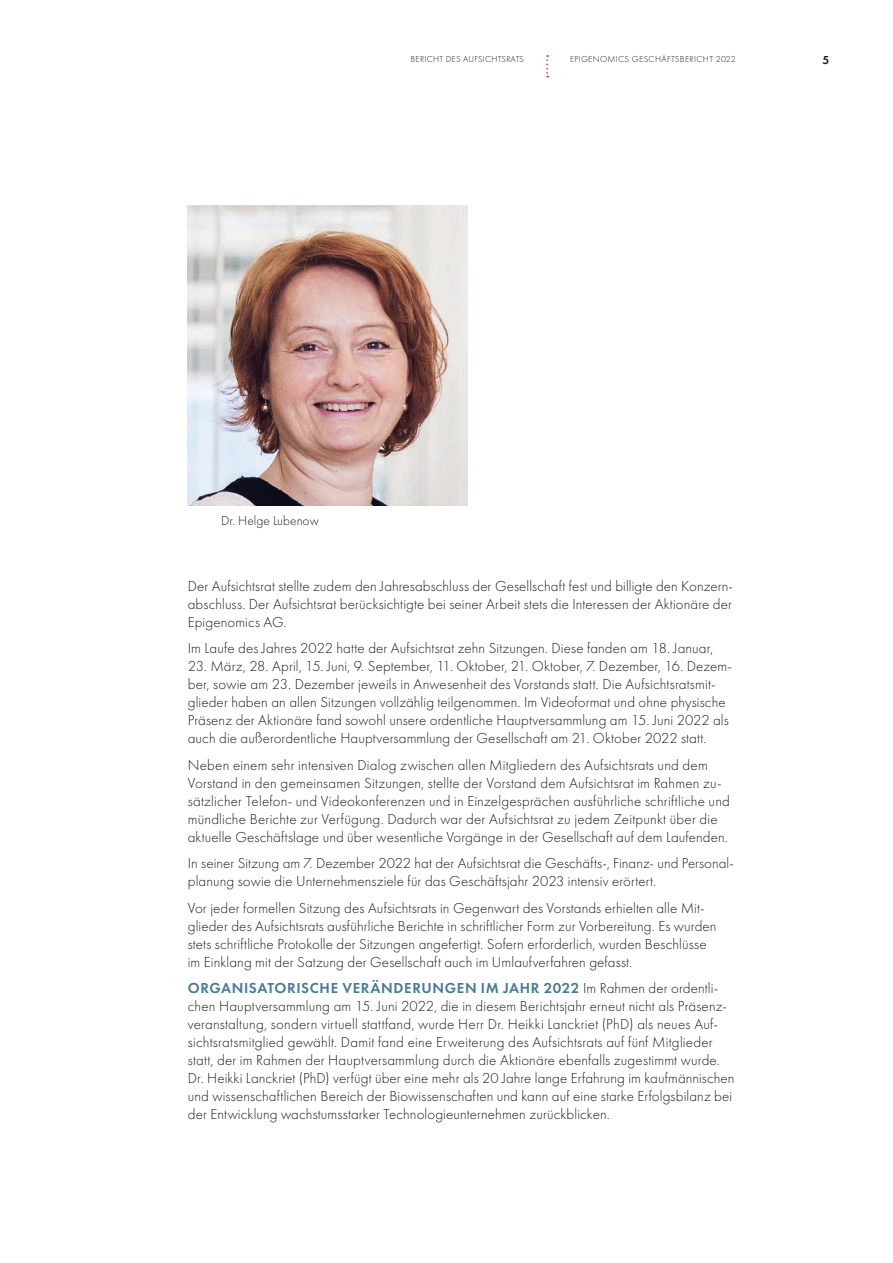
<style>
.page{position:relative;width:893px;height:1263px;background:#fff}
.page>*{position:absolute;margin:0;border:0;box-sizing:border-box;transform-origin:0 0}
.t1{font:300 15px/18px "Futura PT";letter-spacing:.01em;color:#1d1d1b}
.t2{font:300 13.5px "Futura PT";color:#1d1d1b}
.t3{font:600 12px "Futura PT";color:#1d1d1b}
.t4{font:300 9px "Futura PT";letter-spacing:.03em;color:#1d1d1b}
.s1{font-weight:600;color:#477b98}
</style>
<div class="page">
<svg style="left:546px;top:55px;width:2px;height:22px"></svg>
<img style="left:188px;top:206px;width:279px;height:300px">
<p class="t4" style="left:410px;top:54px;width:115px">BERICHT DES AUFSICHTSRATS</p>
<p class="t4" style="left:570px;top:54px;width:167px">EPIGENOMICS GESCHÄFTSBERICHT 2022</p>
<p class="t3" style="left:822px;top:53px;width:8px">5</p>
<p class="t2" style="left:221px;top:513px;width:99px">Dr. Helge Lubenow</p>
<p class="t1" style="left:188px;top:577px;width:546px;text-align:justify">Der Aufsichtsrat stellte zudem den Jahresabschluss der Gesellschaft fest und billigte den Konzern&shy;abschluss. Der Aufsichtsrat berücksichtigte bei seiner Arbeit stets die Interessen der Aktionäre der Epigenomics AG.</p>
<p class="t1" style="left:188px;top:639px;width:527px">Im Laufe des Jahres 2022 hatte der Aufsichtsrat zehn Sitzungen. Diese fanden am 18. Januar,</p>
<p class="t1" style="left:188px;top:657px;width:546px">23. März, 28. April, 15. Juni, 9. September, 11. Oktober, 21. Oktober, 7. Dezember, 16. Dezem&shy;ber, sowie am 23. Dezember jeweils in Anwesenheit des Vorstands statt. Die Aufsichtsratsmit&shy;glieder haben an allen Sitzungen vollzählig teilgenommen. Im Videoformat und ohne physische Präsenz der Aktionäre fand sowohl unsere ordentliche Hauptversammlung am 15. Juni 2022 als auch die außerordentliche Hauptversammlung der Gesellschaft am 21. Oktober 2022 statt.</p>
<p class="t1" style="left:188px;top:756px;width:544px">Neben einem sehr intensiven Dialog zwischen allen Mitgliedern des Aufsichtsrats und dem Vorstand in den gemeinsamen Sitzungen, stellte der Vorstand dem Aufsichtsrat im Rahmen zu&shy;sätzlicher Telefon- und Videokonferenzen und in Einzelgesprächen ausführliche schriftliche und mündliche Berichte zur Verfügung. Dadurch war der Aufsichtsrat zu jedem Zeitpunkt über die aktuelle Geschäftslage und über wesentliche Vorgänge in der Gesellschaft auf dem Laufenden.</p>
<p class="t1" style="left:188px;top:854px;width:546px">In seiner Sitzung am 7. Dezember 2022 hat der Aufsichtsrat die Geschäfts-, Finanz- und Personal&shy;planung sowie die Unternehmensziele für das Geschäftsjahr 2023 intensiv erörtert.</p>
<p class="t1" style="left:188px;top:899px;width:530px">Vor jeder formellen Sitzung des Aufsichtsrats in Gegenwart des Vorstands erhielten alle Mit&shy;glieder des Aufsichtsrats ausführliche Berichte in schriftlicher Form zur Vorbereitung. Es wurden stets schriftliche Protokolle der Sitzungen angefertigt. Sofern erforderlich, wurden Beschlüsse im Einklang mit der Satzung der Gesellschaft auch im Umlaufverfahren gefasst.</p>
<p class="t1" style="left:188px;top:979px;width:548px"><span class="s1">ORGANISATORISCHE VERÄNDERUNGEN IM JAHR 2022</span> Im Rahmen der ordentli&shy;chen Hauptversammlung am 15. Juni 2022, die in diesem Berichtsjahr erneut nicht als Präsenz&shy;veranstaltung, sondern virtuell stattfand, wurde Herr Dr. Heikki Lanckriet (PhD) als neues Auf&shy;sichtsratsmitglied gewählt. Damit fand eine Erweiterung des Aufsichtsrats auf fünf Mitglieder statt, der im Rahmen der Hauptversammlung durch die Aktionäre ebenfalls zugestimmt wurde.<br>Dr. Heikki Lanckriet (PhD) verfügt über eine mehr als 20 Jahre lange Erfahrung im kaufmännischen und wissenschaftlichen Bereich der Biowissenschaften und kann auf eine starke Erfolgsbilanz bei der Entwicklung wachstumsstarker Technologieunternehmen zurückblicken.</p>
</div>
